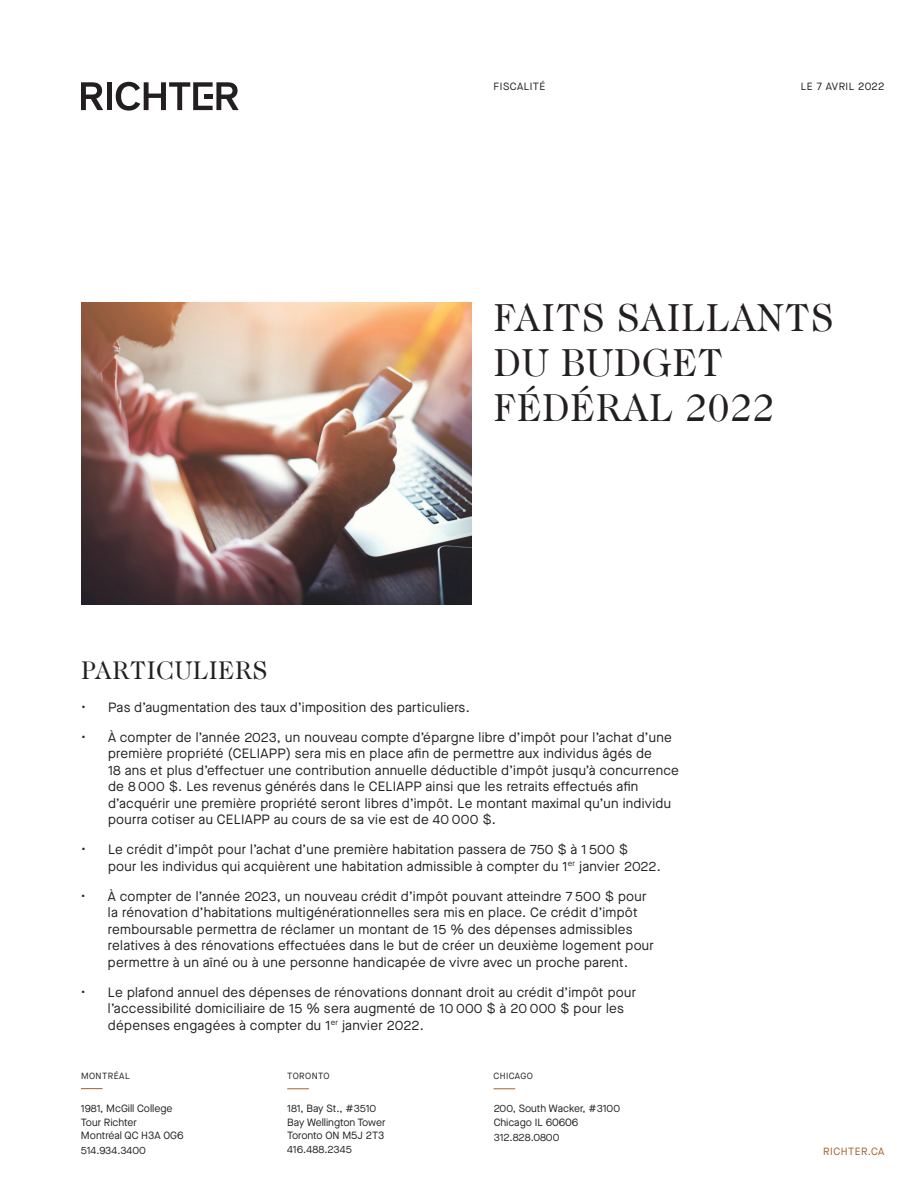
<style>
.page{position:relative;width:918px;height:1188px;background:#fff}
.page>*{position:absolute;margin:0;border:0;box-sizing:border-box;transform-origin:0 0}
.t1{font:39px/45px "Caslon 224 Std";letter-spacing:.02em;color:#231f20}
.t2{font:25.5px "Caslon 224 Std";color:#231f20}
.t3{font:13.5px/16.5px "Maison Neue";letter-spacing:.02em;color:#231f20}
.t4{font:10.5px/13.5px "Maison Neue";color:#231f20}
.t5{font:10.5px "Maison Neue";letter-spacing:.04em;color:#231f20}
.t6{font:10.5px "Maison Neue";letter-spacing:.05em;color:#a55f26}
.t7{font:10.5px "Maison Neue";letter-spacing:.05em;color:#231f20}
.t8{font:9px "Maison Neue";letter-spacing:.05em;color:#231f20}
.t9{font:9px "Maison Neue";letter-spacing:.17em;color:#231f20}
</style>
<div class="page">
<svg style="left:81px;top:82px;width:22px;height:28px"></svg>
<div style="left:107px;top:82px;width:5px;height:28px;background:#231f20"></div>
<svg style="left:116px;top:82px;width:123px;height:29px"></svg>
<svg style="left:81px;top:1088px;width:22px;height:1px"></svg>
<svg style="left:494px;top:1088px;width:21px;height:1px"></svg>
<svg style="left:287px;top:1088px;width:22px;height:1px"></svg>
<img style="left:81px;top:303px;width:391px;height:302px">
<p class="t7" style="left:494px;top:79px;width:53px">FISCALITÉ</p>
<p class="t5" style="left:801px;top:79px;width:85px">LE 7 AVRIL 2022</p>
<h1 class="t1" style="left:494px;top:295px;width:341px">FAITS SAILLANTS<br>DU BUDGET<br>FÉDÉRAL 2022</h1>
<h2 class="t2" style="left:81px;top:655px;width:30px">PARTI</h2>
<h2 class="t2" style="left:156px;top:655px;width:35px">CULIERS</h2>
<p class="t3" style="left:81px;top:699px;width:390px">• Pas d’augmentation des taux d’imposition des particuliers.</p>
<p class="t3" style="left:108px;top:729px;width:573px;text-indent:-27px">• À compter de l’année 2023, un nouveau compte d’épargne libre d’impôt pour l’achat d’une première propriété (CELIAPP) sera mis en place afin de permettre aux individus âgés de<br>18 ans et plus d’effectuer une contribution annuelle déductible d’impôt jusqu’à concurrence de 8 000 $. Les revenus générés dans le CELIAPP ainsi que les retraits effectués afin d’acquérir une première propriété seront libres d’impôt. Le montant maximal qu’un individu pourra cotiser au CELIAPP au cours de sa vie est de 40 000 $.</p>
<p class="t3" style="left:108px;top:841px;width:555px;text-indent:-27px">• Le crédit d’impôt pour l’achat d’une première habitation passera de 750 $ à 1 500 $<br>pour les individus qui acquièrent une habitation admissible à compter du 1<sup>er</sup> janvier 2022.</p>
<p class="t3" style="left:108px;top:888px;width:547px;text-indent:-27px">• À compter de l’année 2023, un nouveau crédit d’impôt pouvant atteindre 7 500 $ pour la rénovation d’habitations multigénérationnelles sera mis en place. Ce crédit d’impôt remboursable permettra de réclamer un montant de 15 % des dépenses admissibles relatives à des rénovations effectuées dans le but de créer un deuxième logement pour permettre à un aîné ou à une personne handicapée de vivre avec un proche parent.</p>
<p class="t3" style="left:108px;top:983px;width:530px;text-indent:-27px">• Le plafond annuel des dépenses de rénovations donnant droit au crédit d’impôt pour l’accessibilité domiciliaire de 15 % sera augmenté de 10 000 $ à 20 000 $ pour les dépenses engagées à compter du 1<sup>er</sup> janvier 2022.</p>
<p class="t8" style="left:81px;top:1070px;width:45px">MontrÉal</p>
<p class="t4" style="left:81px;top:1102px;width:104px">1981, McGill College<br>Tour Richter<br>Montréal QC H3A 0G6</p>
<p class="t4" style="left:81px;top:1144px;width:66px">514.934.3400</p>
<p class="t9" style="left:287px;top:1070px;width:44px">toronto</p>
<p class="t4" style="left:287px;top:1102px;width:100px">181, Bay St., #3510<br>Bay Wellington Tower<br>Toronto ON M5J 2T3<br>416.488.2345</p>
<p class="t8" style="left:494px;top:1070px;width:7px">chicag</p>
<p class="t8" style="left:527px;top:1070px;width:8px">o</p>
<p class="t4" style="left:494px;top:1102px;width:128px">200, South Wacker, #3100<br>Chicago IL 60606</p>
<p class="t4" style="left:494px;top:1130px;width:67px">312.828.0800</p>
<p class="t6" style="left:823px;top:1144px;width:63px">RICHTER.CA</p>
</div>
